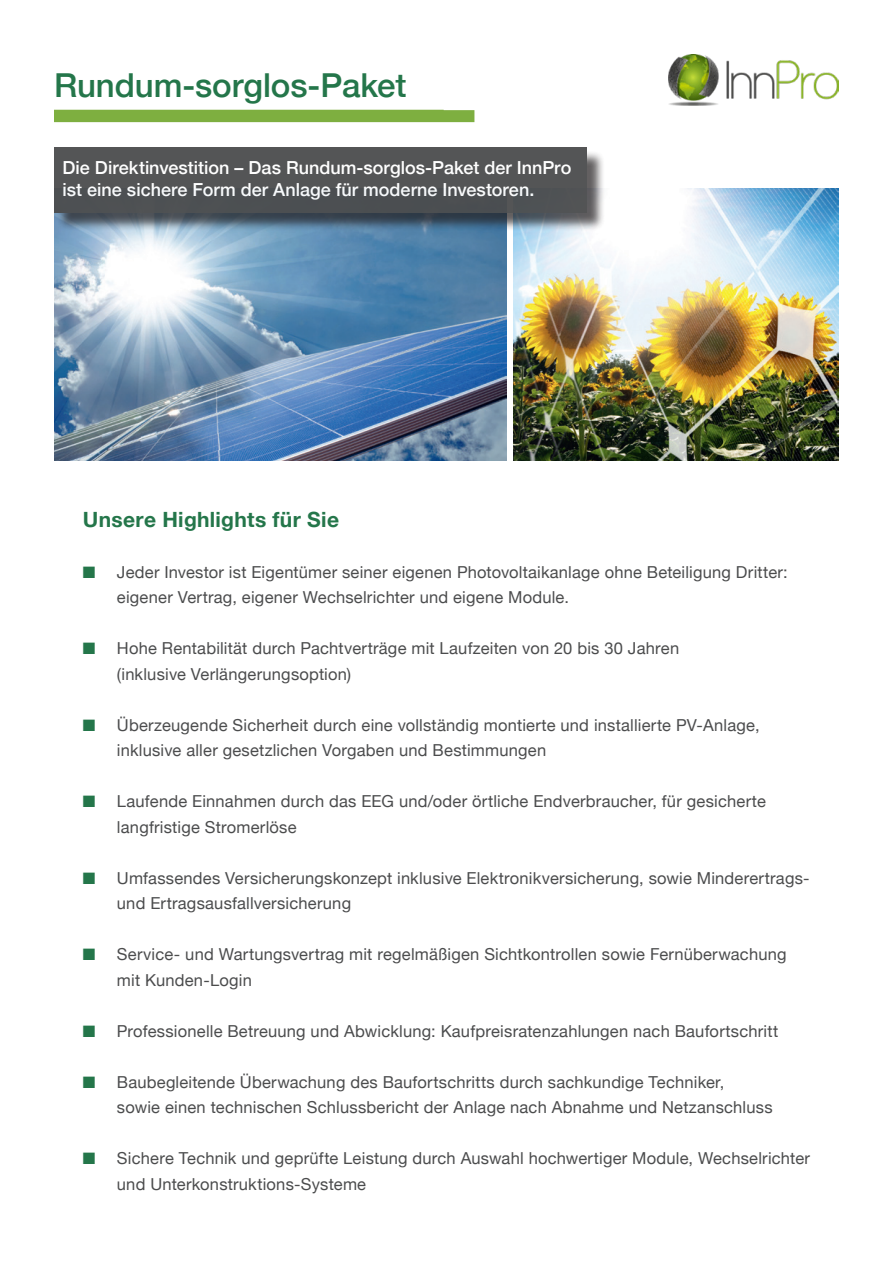
<style>
.page{position:relative;width:893px;height:1263px;background:#fff}
.page>*{position:absolute;margin:0;border:0;box-sizing:border-box;transform-origin:0 0}
.t1{font:500 33px "Helvetica Neue";letter-spacing:-.005em;color:#24764a}
.t2{font:700 21px "Helvetica Neue";letter-spacing:.015em;color:#24764a}
.t3{font:500 18px/22.5px "Helvetica Neue";color:#fff}
.t4{font:16.5px/25.5px "Helvetica Neue";letter-spacing:.015em;color:#4b4c4d}
.s1{color:#24764a}
</style>
<div class="page">
<img style="left:668px;top:54px;width:171px;height:51px">
<img style="left:54px;top:213px;width:452px;height:247px">
<img style="left:514px;top:189px;width:325px;height:271px">
<div style="left:56px;top:150px;width:549px;height:81px;background:#231f20;opacity:.75"></div>
<div style="left:54px;top:147px;width:533px;height:66px;background:#545556"></div>
<div style="left:54px;top:110px;width:420px;height:12px;background:#7eaf40"></div>
<h1 class="t1" style="left:54px;top:59px;width:354px">Rundum-sorglos-Paket</h1>
<p class="t3" style="left:63px;top:154px;width:510px">Die Direktinvestition – Das Rundum-sorglos-Paket der InnPro ist eine sichere Form der Anlage für moderne Investoren.</p>
<p class="t2" style="left:83px;top:502px;width:258px">Unsere Highlights für Sie</p>
<p class="t4" style="left:117px;top:560px;width:672px;text-indent:-34px"><span class="s1">■</span> Jeder Investor ist Eigentümer seiner eigenen Photovoltaikanlage ohne Beteiligung Dritter: eigener Vertrag, eigener Wechselrichter und eigene Module.</p>
<p class="t4" style="left:117px;top:636px;width:564px;text-indent:-34px"><span class="s1">■</span> Hohe Rentabilität durch Pachtverträge mit Laufzeiten von 20 bis 30 Jahren (inklusive Verlängerungsoption)</p>
<p class="t4" style="left:117px;top:713px;width:644px;text-indent:-34px"><span class="s1">■</span> Überzeugende Sicherheit durch eine vollständig montierte und installierte PV-Anlage, inklusive aller gesetzlichen Vorgaben und Bestimmungen</p>
<p class="t4" style="left:117px;top:789px;width:650px;text-indent:-34px"><span class="s1">■</span> Laufende Einnahmen durch das EEG und/oder örtliche Endverbraucher, für gesicherte langfristige Stromerlöse</p>
<p class="t4" style="left:117px;top:866px;width:694px;text-indent:-34px"><span class="s1">■</span> Umfassendes Versicherungskonzept inklusive Elektronikversicherung, sowie Minderertrags&shy;und Ertragsausfallversicherung</p>
<p class="t4" style="left:117px;top:942px;width:671px;text-indent:-34px"><span class="s1">■</span> Service- und Wartungsvertrag mit regelmäßigen Sichtkontrollen sowie Fernüberwachung mit Kunden-Login</p>
<p class="t4" style="left:83px;top:1019px;width:697px"><span class="s1">■</span> Professionelle Betreuung und Abwicklung: Kaufpreisratenzahlungen nach Baufortschritt</p>
<p class="t4" style="left:117px;top:1070px;width:657px;text-indent:-34px"><span class="s1">■</span> Baubegleitende Überwachung des Baufortschritts durch sachkundige Techniker,<br>sowie einen technischen Schlussbericht der Anlage nach Abnahme und Netzanschluss</p>
<p class="t4" style="left:117px;top:1146px;width:695px;text-indent:-34px"><span class="s1">■</span> Sichere Technik und geprüfte Leistung durch Auswahl hochwertiger Module, Wechselrichter und Unterkonstruktions-Systeme</p>
</div>
